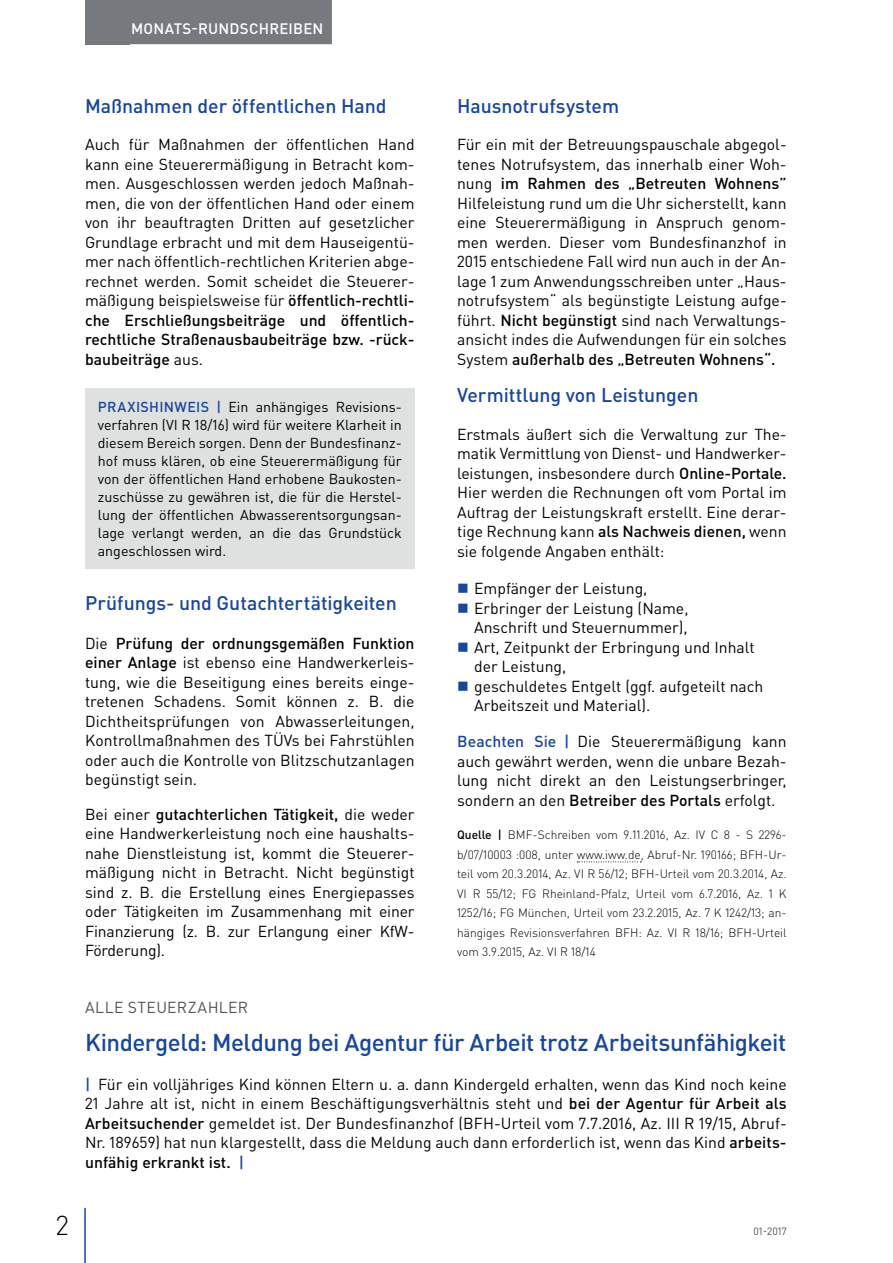
<style>
.page{position:relative;width:893px;height:1263px;background:#fff}
.page>*{position:absolute;margin:0;border:0;box-sizing:border-box;transform-origin:0 0}
.t1{font:300 27px "DIN Pro";color:#000002}
.t2{font:500 24px "DIN Pro";letter-spacing:-.02em;color:#18469d}
.t3{font:500 19.5px "DIN Pro";letter-spacing:-.005em;color:#18469d}
.t4{font:15.75px/19.5px "DIN Pro";color:#000002;text-align:justify}
.t5{font:15.75px "DIN Pro";letter-spacing:.025em;color:#505457}
.t6{font:500 15px "DIN Pro";letter-spacing:.015em;color:#fff}
.t7{font:14.25px/18px "DIN Pro";color:#000002;text-align:justify}
.t8{font:300 12px/19.5px "DIN Pro";color:#000002;text-align:justify}
.t9{font:10.5px "DIN Pro";color:#505457}
.s1{font-weight:500}
.s2{font-weight:500;color:#18469d}
</style>
<div class="page">
<div style="left:85px;top:0;width:45px;height:44px;background:#767a7e"></div>
<hr style="left:84px;top:1208px;width:2px;height:55px;background:#18469d">
<div style="left:122px;top:0;width:210px;height:44px;background:#767a7e"></div>
<div style="left:85px;top:388px;width:330px;height:180px;background:#dfe1e1"></div>
<svg style="left:577px;top:861px;width:64px;height:1px"></svg>
<p class="t6" style="left:131px;top:18px;width:194px">MONATS-RUNDSCHREIBEN</p>
<p class="t3" style="left:85px;top:92px;width:303px">Maßnahmen der öffentlichen Hand</p>
<p class="t4" style="left:85px;top:134px;width:331px">Auch für Maßnahmen der öffentlichen Hand kann eine Steuerermäßigung in Betracht kom&shy;men. Ausgeschlossen werden jedoch Maßnah&shy;men, die von der öffentlichen Hand oder einem von ihr beauftragten Dritten auf gesetzlicher Grundlage erbracht und mit dem Hauseigentü&shy;mer nach öffentlich-rechtlichen Kriterien abge&shy;rechnet werden. Somit scheidet die Steuerer&shy;mäßigung beispielsweise für <span class="s1">öffentlich-rechtli&shy;che Erschließungsbeiträge und öffentlich&shy;rechtliche Straßenausbaubeiträge bzw. -rück&shy;baubeiträge</span> aus.</p>
<p class="t7" style="left:98px;top:397px;width:306px"><span class="s2">PRAXISHINWEIS |</span> Ein anhängiges Revisions&shy;verfahren (VI R 18/16) wird für weitere Klarheit in diesem Bereich sorgen. Denn der Bundesfinanz&shy;hof muss klären, ob eine Steuerermäßigung für von der öffentlichen Hand erhobene Baukosten&shy;zuschüsse zu gewähren ist, die für die Herstel&shy;lung der öffentlichen Abwasserentsorgungsan&shy;lage verlangt werden, an die das Grundstück angeschlossen wird.</p>
<p class="t3" style="left:85px;top:590px;width:313px">Prüfungs- und Gutachtertätigkeiten</p>
<p class="t4" style="left:85px;top:633px;width:331px">Die <span class="s1">Prüfung der ordnungsgemäßen Funktion einer Anlage</span> ist ebenso eine Handwerkerleis&shy;tung, wie die Beseitigung eines bereits einge&shy;tretenen Schadens. Somit können z. B. die Dichtheitsprüfungen von Abwasserleitungen, Kontrollmaßnahmen des TÜVs bei Fahrstühlen oder auch die Kontrolle von Blitzschutzanlagen begünstigt sein.</p>
<p class="t4" style="left:85px;top:804px;width:331px">Bei einer <span class="s1">gutachterlichen Tätigkeit,</span> die weder eine Handwerkerleistung noch eine haushalts&shy;nahe Dienstleistung ist, kommt die Steuerer&shy;mäßigung nicht in Betracht. Nicht begünstigt sind z. B. die Erstellung eines Energiepasses oder Tätigkeiten im Zusammenhang mit einer Finanzierung (z. B. zur Erlangung einer KfW-Förderung).</p>
<p class="t3" style="left:457px;top:92px;width:163px">Hausnotrufsystem</p>
<p class="t4" style="left:457px;top:134px;width:331px">Für ein mit der Betreuungspauschale abgegol&shy;tenes Notrufsystem, das innerhalb einer Woh&shy;nung <span class="s1">im Rahmen des „Betreuten Wohnens” </span>Hilfeleistung rund um die Uhr sicherstellt, kann eine Steuerermäßigung in Anspruch genom&shy;men werden. Dieser vom Bundesfinanzhof in 2015 entschiedene Fall wird nun auch in der An&shy;lage 1 zum Anwendungsschreiben unter „Haus&shy;notrufsystem“ als begünstigte Leistung aufge&shy;führt. <span class="s1">Nicht begünstigt</span> sind nach Verwaltungs&shy;ansicht indes die Aufwendungen für ein solches System <span class="s1">außerhalb des „Betreuten Wohnens“.</span></p>
<p class="t3" style="left:457px;top:382px;width:243px">Vermittlung von Leistungen</p>
<p class="t4" style="left:457px;top:424px;width:331px">Erstmals äußert sich die Verwaltung zur The&shy;matik Vermittlung von Dienst- und Handwerker&shy;leistungen, insbesondere durch <span class="s1">Online-Portale.<br></span>Hier werden die Rechnungen oft vom Portal im Auftrag der Leistungskraft erstellt. Eine derar&shy;tige Rechnung kann <span class="s1">als Nachweis dienen,</span> wenn sie folgende Angaben enthält:</p>
<p class="t4" style="left:474px;top:578px;width:291px;text-align:left">Empfänger der Leistung,<br>Erbringer der Leistung (Name,<br>Anschrift und Steuernummer),<br>Art, Zeitpunkt der Erbringung und Inhalt der Leistung,<br>geschuldetes Entgelt (ggf. aufgeteilt nach<br>Arbeitszeit und Material).</p>
<p class="t4" style="left:457px;top:731px;width:331px"><span class="s2">Beachten Sie |</span> Die Steuerermäßigung kann auch gewährt werden, wenn die unbare Bezah&shy;lung nicht direkt an den Leistungserbringer, sondern an den <span class="s1">Betreiber des Portals</span> erfolgt.</p>
<p class="t8" style="left:457px;top:825px;width:331px"><span class="s1">Quelle |</span> BMF-Schreiben vom 9.11.2016, Az. IV C 8 - S 2296- b/07/10003 :008, unter www.iww.de, Abruf-Nr. 190166; BFH-Ur&shy;teil vom 20.3.2014, Az. VI R 56/12; BFH-Urteil vom 20.3.2014, Az.<br>VI R 55/12; FG Rheinland-Pfalz, Urteil vom 6.7.2016, Az. 1 K 1252/16; FG München, Urteil vom 23.2.2015, Az. 7 K 1242/13; an&shy;hängiges Revisionsverfahren BFH: Az. VI R 18/16; BFH-Urteil vom 3.9.2015, Az. VI R 18/14</p>
<p class="t5" style="left:85px;top:997px;width:165px">ALLE STEUERZAHLER</p>
<h2 class="t2" style="left:85px;top:1026px;width:703px">Kindergeld: Meldung bei Agentur für Arbeit trotz Arbeitsunfähigkeit</h2>
<p class="t4" style="left:85px;top:1074px;width:703px"><span class="s2">|</span> Für ein volljähriges Kind können Eltern u. a. dann Kindergeld erhalten, wenn das Kind noch keine 21 Jahre alt ist, nicht in einem Beschäftigungsverhältnis steht und <span class="s1">bei der Agentur für Arbeit als Arbeitsuchender</span> gemeldet ist. Der Bundesfinanzhof (BFH-Urteil vom 7.7.2016, Az. III R 19/15, Abruf-Nr. 189659) hat nun klargestellt, dass die Meldung auch dann erforderlich ist, wenn das Kind <span class="s1">arbeits&shy;unfähig erkrankt ist.</span> <span class="s2">|</span></p>
<h1 class="t1" style="left:56px;top:1207px;width:14px">2</h1>
<p class="t9" style="left:753px;top:1224px;width:35px">01-2017</p>
</div>
